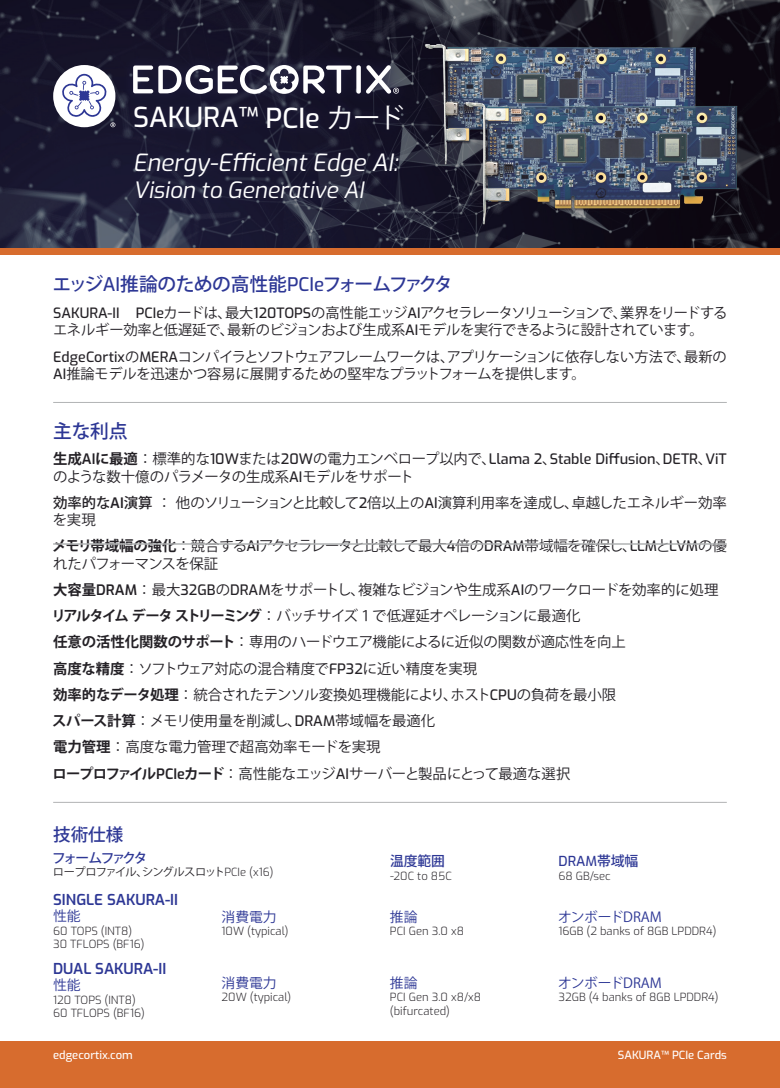
<style>
.page{position:relative;width:780px;height:1088px;background:#fff}
.page>*{position:absolute;margin:0;border:0;box-sizing:border-box;transform-origin:0 0}
.t1{font:500 27.5px "Exo";color:#fff}
.t2{font:italic 23.75px "Exo";color:#fff}
.t3{font:italic 22.5px "Exo";color:#fff}
.t4{font:500 18.75px "Koz Go Pr 6 N";letter-spacing:-.035em;color:#2d3795}
.t5{font:500 17.5px "Koz Go Pr 6 N";color:#2d3795}
.t6{font:600 15px "Exo";color:#2d3795}
.t7{font:14.38px/26.2px "Koz Go Pr 6 N";letter-spacing:-.02em;color:#242126}
.t8{font:500 14.38px "Exo";color:#242126}
.t9{font:14.25px/17px "Koz Go Pr 6 N";letter-spacing:-.03em;color:#242126}
.t10{font:13.75px "Koz Go Pr 6 N";color:#2d3795}
.t11{font:500 13.75px "Koz Go Pr 6 N";letter-spacing:-.18em;color:#2d3795}
.t12{font:500 13.75px "Exo";color:#2d3795}
.t13{font:500 13.75px "Koz Go Pr 6 N";letter-spacing:-.115em;color:#2d3795}
.t14{font:300 11.25px/13.5px "Exo";color:#242126}
.t15{font:500 11.25px "Exo";color:#fff}
.t16{font:11.25px "Koz Go Pr 6 N";letter-spacing:-.07em;color:#242126}
.s1{font-family:"Koz Go Pr 6 N";font-weight:400}
.s2{font-family:"Exo"}
.s3{font-family:"Exo";font-weight:500}
.s4{font-family:"Koz Go Pr 6 N";font-weight:700}
.s5{font-weight:600}
.s6{font-weight:500}
.s7{font-family:"Exo";font-weight:600}
.s8{font-weight:700}
.s9{font-family:"Exo";font-weight:300}
.s10{font-family:"Koz Go Pr 6 N"}
</style>
<div class="page">
<svg style="left:0;top:0;width:780px;height:248px;background:#1d1c2d"></svg>
<div style="left:0;top:1042px;width:780px;height:46px;background:#d76c2e"></div>
<img style="left:117px;top:49px;width:296px;height:38px">
<div style="left:356px;top:65px;width:5px;height:29px;background:#fff;border-radius:2px"></div>
<svg style="left:133px;top:65px;width:219px;height:22px"></svg>
<svg style="left:366px;top:65px;width:33px;height:22px"></svg>
<div style="left:53px;top:65px;width:62px;height:62px;background:#fff;border-radius:50%"></div>
<svg style="left:62px;top:74px;width:53px;height:53px"></svg>
<img style="left:117px;top:153px;width:297px;height:68px">
<img style="left:117px;top:87px;width:296px;height:66px">
<div style="left:0;top:248px;width:780px;height:7px;background:#d76c2e"></div>
<img style="left:413px;top:40px;width:286px;height:137px">
<img style="left:452px;top:98px;width:286px;height:139px">
<hr style="left:53px;top:402px;width:673px;height:1px;background:#b1b3b4">
<hr style="left:53px;top:544px;width:673px;height:1px;background:#b1b3b4">
<hr style="left:53px;top:802px;width:673px;height:1px;background:#b1b3b4">
<h1 class="t1" style="left:133px;top:98px;width:273px">SAKURA™ PCIe <span class="s1">カード</span></h1>
<h2 class="t2" style="left:133px;top:145px;width:266px">Energy-Efficient Edge AI:</h2>
<h3 class="t3" style="left:133px;top:173px;width:232px">Vision to Generative AI</h3>
<h3 class="t4" style="left:53px;top:274px;width:402px">エッジ<span class="s2">AI</span>推論のための高性能<span class="s2">PCIe</span>フォームファクタ</h3>
<p class="t9" style="left:53px;top:304px;width:675px"><span class="s3">SAKURA-II PCIe</span>カードは、最大<span class="s3">120TOPS</span>の高性能エッジ<span class="s3">AI</span>アクセラレータソリューションで、業界をリードするエネルギー効率と低遅延で、最新のビジョンおよび生成系<span class="s3">AI</span>モデルを実行できるように設計されています。</p>
<p class="t9" style="left:53px;top:348px;width:675px"><span class="s3">EdgeCortix</span>の<span class="s3">MERA</span>コンパイラとソフトウェアフレームワークは、アプリケーションに依存しない方法で、最新の<br><span class="s3">AI</span>推論モデルを迅速かつ容易に展開するための堅牢なプラットフォームを提供します。</p>
<h3 class="t4" style="left:53px;top:420px;width:76px">主な利点</h3>
<p class="t8" style="left:53px;top:449px;width:675px"><span class="s4">生成</span><span class="s5">AI</span><span class="s4">に最適</span><span class="s1">：標準的な</span>10W<span class="s1">または</span>20W<span class="s1">の電力エンベロープ以内で、</span>Llama 2<span class="s1">、</span>Stable Diffusion<span class="s1">、</span>DETR<span class="s1">、</span>ViT</p>
<p class="t7" style="left:53px;top:463px;width:675px">のような数十億のパラメータの生成系<span class="s3">AI</span>モデルをサポート<br><span class="s6">効率的な</span><span class="s7">AI</span><span class="s6">演算</span>：他のソリューションと比較して<span class="s3">2</span>倍以上の<span class="s3">AI</span>演算利用率を達成し、卓越したエネルギー効率</p>
<p class="t7" style="left:52px;top:507px;width:676px">を実現<br><span class="s8">メモリ帯域幅の強化</span>：競合する<span class="s3">AI</span>アクセラレータと比較して最大<span class="s3">4</span>倍の<span class="s3">DRAM</span>帯域幅を確保し、<span class="s3">LLM</span>と<span class="s3">LVM</span>の優</p>
<p class="t7" style="left:52px;top:550px;width:668px">れたパフォーマンスを保証<br><span class="s8">大容量</span><span class="s7">DRAM</span> ：最大<span class="s3">32GB</span>の<span class="s3">DRAM</span>をサポートし、複雑なビジョンや生成系<span class="s3">AI</span>のワークロードを効率的に処理<span class="s8">リアルタイムデータストリーミング</span>：バッチサイズ１で低遅延オペレーションに最適化<br><span class="s8">任意の活性化関数のサポート</span>：専用のハードウエア機能によるに近似の関数が適応性を向上<br><span class="s8">高度な精度</span>：ソフトウェア対応の混合精度で<span class="s3">FP32</span>に近い精度を実現<br><span class="s8">効率的なデータ処理</span>：統合されたテンソル変換処理機能により、ホスト<span class="s3">CPU</span>の負荷を最小限<br><span class="s8">スパース計算</span>：メモリ使用量を削減し、<span class="s3">DRAM</span>帯域幅を最適化<br><span class="s8">電力管理</span>：高度な電力管理で超高効率モードを実現<br><span class="s8">ロープロファイル</span><span class="s7">PCIe</span><span class="s8">カード</span>：高性能なエッジ<span class="s3">AI</span>サーバーと製品にとって最適な選択</p>
<p class="t5" style="left:53px;top:824px;width:72px">技術仕様</p>
<p class="t11" style="left:52px;top:850px;width:97px">フォームファクタ</p>
<p class="t16" style="left:53px;top:866px;width:222px">ロープロファイル、シングルスロット<span class="s9">PCIe (x16)</span></p>
<p class="t6" style="left:53px;top:888px;width:126px">SINGLE SAKURA-II</p>
<p class="t10" style="left:53px;top:908px;width:29px">性能</p>
<p class="t14" style="left:53px;top:923px;width:93px">60 TOPS (INT8)<br>30 TFLOPS (BF16)</p>
<p class="t6" style="left:53px;top:957px;width:115px">DUAL SAKURA-II</p>
<p class="t10" style="left:53px;top:977px;width:29px">性能</p>
<p class="t14" style="left:53px;top:992px;width:93px">120 TOPS (INT8)<br>60 TFLOPS (BF16)</p>
<p class="t10" style="left:221px;top:909px;width:56px">消費電力</p>
<p class="t14" style="left:221px;top:924px;width:69px">10W (typical)</p>
<p class="t10" style="left:221px;top:975px;width:56px">消費電力</p>
<p class="t14" style="left:221px;top:990px;width:71px">20W (typical)</p>
<p class="t13" style="left:390px;top:853px;width:56px">温度範囲</p>
<p class="t14" style="left:390px;top:868px;width:63px">-20C to 85C</p>
<p class="t10" style="left:390px;top:909px;width:29px">推論</p>
<p class="t14" style="left:390px;top:924px;width:75px">PCI Gen 3.0 x8</p>
<p class="t10" style="left:390px;top:975px;width:29px">推論</p>
<p class="t14" style="left:390px;top:990px;width:92px">PCI Gen 3.0 x8/x8 (bifurcated)</p>
<p class="t12" style="left:558px;top:851px;width:81px">DRAM<span class="s10">帯域幅</span></p>
<p class="t14" style="left:558px;top:868px;width:54px">68 GB/sec</p>
<p class="t10" style="left:558px;top:909px;width:105px">オンボードDRAM</p>
<p class="t14" style="left:558px;top:924px;width:159px">16GB (2 banks of 8GB LPDDR4)</p>
<p class="t10" style="left:558px;top:975px;width:105px">オンボードDRAM</p>
<p class="t14" style="left:558px;top:990px;width:162px">32GB (4 banks of 8GB LPDDR4)</p>
<p class="t15" style="left:53px;top:1047px;width:81px">edgecortix.com</p>
<p class="t15" style="left:617px;top:1047px;width:110px">SAKURA™ PCIe Cards</p>
</div>
